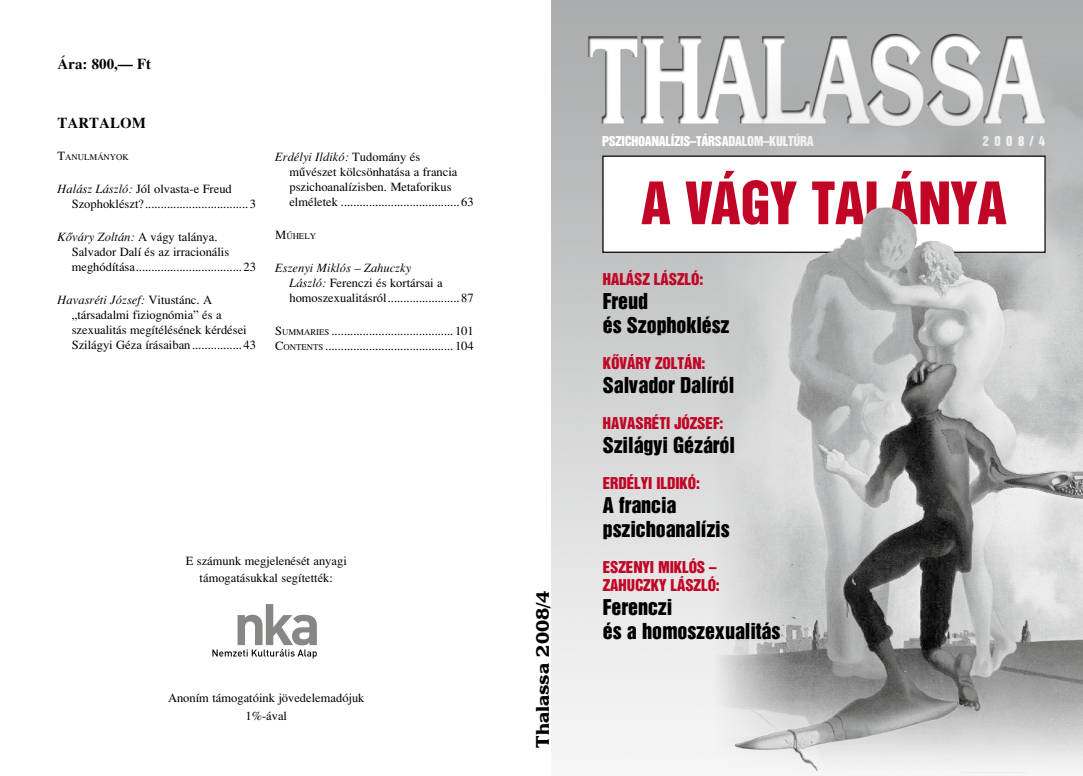
<style>
.page{position:relative;width:1083px;height:776px;background:#fff}
.page>*{position:absolute;margin:0;border:0;box-sizing:border-box;transform-origin:0 0}
.t1{font:53.75px "Helvetica H Inserat";color:#c10526}
.t2{font:20px/24px "Helvetica H Inserat";color:#000}
.t3{font:700 18px "Katrina";color:#000;scale:1.11 1}
.t4{font:15px "Helvetica H Inserat";color:#c10526}
.t5{font:15px "Times H Bold";color:#000}
.t6{font:12.5px/15px "Times H Roman";color:#000}
.t7{font:12.5px/15px "Times H Roman";color:#000}
.t8{font:12.5px "Times H Italic";color:#000}
.t9{font:12.5px "Helvetica H Inserat";letter-spacing:-.015em;color:#fff}
.t10{font:8.75px "Times H Roman";color:#000}
.s1{font-size:12.5px}
.s2{font-family:"Times H Italic"}
.s3{font-family:"Times H Roman"}
.s4{font-size:8.75px}
</style>
<div class="page">
<svg style="left:213px;top:604px;width:104px;height:55px"></svg>
<img style="left:551px;top:0;width:531px;height:773px">
<img style="left:712px;top:50px;width:370px;height:307px">
<img style="left:712px;top:357px;width:370px;height:415px">
<div style="left:603px;top:156px;width:442px;height:96px;background:#fff"></div>
<img style="left:712px;top:152px;width:370px;height:174px">
<p class="t5" style="left:58px;top:54px;width:95px">Ára: 800,— Ft</p>
<p class="t5" style="left:58px;top:113px;width:90px">TARTALOM</p>
<p class="t10" style="left:58px;top:152px;width:73px"><span class="s1">T</span>ANULMÁNYOK</p>
<p class="t6" style="left:72px;top:182px;width:186px;text-indent:-14px"><span class="s2">Halász László:</span> Jól olvasta-e Freud<br>Szophoklészt?.................................3</p>
<p class="t8" style="left:58px;top:230px;width:161px">Kôváry Zoltán: <span class="s3">A vágy talánya.</span></p>
<p class="t6" style="left:72px;top:245px;width:186px">Salvador Dalí és az irracionális meghódítása..................................23</p>
<p class="t8" style="left:58px;top:293px;width:156px">Havasréti József: <span class="s3">Vitustánc. A</span></p>
<p class="t6" style="left:72px;top:308px;width:186px">„társadalmi fiziognómia” és a szexualitás megítélésének kérdései<br>Szilágyi Géza írásaiban................43</p>
<p class="t8" style="left:275px;top:150px;width:147px">Erdélyi Ildikó: <span class="s3">Tudomány és</span></p>
<p class="t6" style="left:289px;top:165px;width:186px">mûvészet kölcsönhatása a francia pszichoanalízisben. Metaforikus elméletek ......................................63</p>
<p class="t10" style="left:275px;top:232px;width:42px"><span class="s1">M</span>ÛHELY</p>
<p class="t8" style="left:275px;top:261px;width:137px">Eszenyi Miklós – Zahuczky</p>
<p class="t6" style="left:289px;top:276px;width:186px"><span class="s2">László:</span> Ferenczi és kortársai a homoszexualitásról.......................87</p>
<p class="t7" style="left:275px;top:324px;width:200px">S<span class="s4">UMMARIES</span> .......................................101<br>C<span class="s4">ONTENTS</span> .........................................104</p>
<p class="t6" style="left:186px;top:552px;width:162px;line-height:17.5px;text-align:center">E számunk megjelenését anyagi támogatásukkal segítették:</p>
<p class="t6" style="left:168px;top:689px;width:198px;line-height:17.5px;text-align:center">Anoním támogatóink jövedelemadójuk<br>1%-ával</p>
<h3 class="t3" style="left:531px;top:748px;width:143px;rotate:-90deg">Thalassa 2008/4</h3>
<p class="t9" style="left:602px;top:134px;width:213px">Pszichoanalízis–társadalom–kultúra</p>
<p class="t9" style="left:982px;top:134px;width:64px">2008/4</p>
<h1 class="t1" style="left:641px;top:170px;width:199px">A VÁGY TALÁN</h1>
<h1 class="t1" style="left:950px;top:170px;width:57px">YA</h1>
<p class="t4" style="left:603px;top:270px;width:9px">HALÁSZ</p>
<p class="t4" style="left:654px;top:270px;width:9px">LÁSZL</p>
<p class="t4" style="left:691px;top:270px;width:13px">Ó:</p>
<h2 class="t2" style="left:603px;top:289px;width:128px">Freud<br>és Szophoklész</h2>
<p class="t4" style="left:603px;top:354px;width:61px">KôVÁRY ZOLTÁN</p>
<p class="t4" style="left:701px;top:354px;width:5px">:</p>
<h2 class="t2" style="left:603px;top:373px;width:133px">Salvador Dalíról</h2>
<p class="t4" style="left:603px;top:414px;width:122px">HAVASRÉTI JÓZSEF:</p>
<h2 class="t2" style="left:603px;top:433px;width:134px">Szilágyi Gézáról</h2>
<p class="t4" style="left:603px;top:474px;width:61px">ERDÉLYI ILDIK</p>
<p class="t4" style="left:688px;top:474px;width:13px">Ó:</p>
<h2 class="t2" style="left:603px;top:493px;width:128px">A francia pszichoanalízis</h2>
<p class="t4" style="left:603px;top:558px;width:64px">ESZENYI MIKL</p>
<p class="t4" style="left:688px;top:558px;width:29px">ÓS –</p>
<p class="t4" style="left:603px;top:576px;width:9px">ZAHUCZK</p>
<p class="t4" style="left:659px;top:576px;width:20px">Y LÁSZL</p>
<p class="t4" style="left:707px;top:576px;width:13px">Ó:</p>
<h2 class="t2" style="left:603px;top:595px;width:179px">Ferenczi<br>és a homoszexualitás</h2>
</div>
